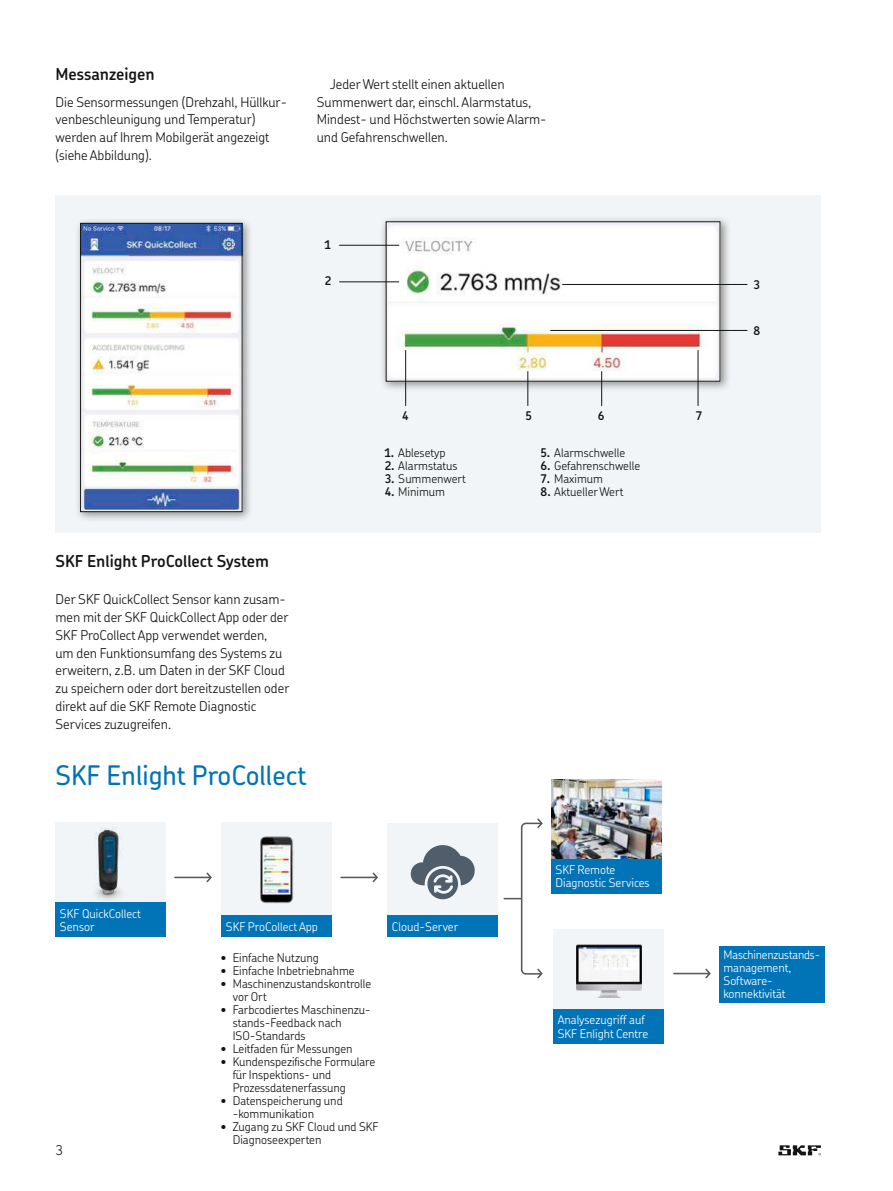
<style>
.page{position:relative;width:893px;height:1191px;background:#fff}
.page>*{position:absolute;margin:0;border:0;box-sizing:border-box;transform-origin:0 0}
.t1{font:500 27px "SKF Chevin OT";color:#0074b7}
.t2{font:600 16.5px "SKF Chevin OT";color:#131413}
.t3{font:300 13.5px/17.9px "SKF Chevin OT";color:#131413}
.t4{font:300 12px/13px "SKF Chevin OT";color:#131413}
.t5{font:300 12px/13px "SKF Chevin OT";color:#fff}
.t6{font:600 12px "SKF Chevin OT";color:#131413}
.s1{font-weight:600}
</style>
<div class="page">
<div style="left:55px;top:196px;width:765px;height:337px;background:#f2f5f7"></div>
<div style="left:74px;top:217px;width:178px;height:305px;background:#131413;opacity:.45"></div>
<img style="left:82px;top:225px;width:158px;height:285px">
<div style="left:80px;top:223px;width:162px;height:289px;border:1px solid #131413"></div>
<div style="left:379px;top:215px;width:351px;height:177px;background:#131413;opacity:.45"></div>
<img style="left:388px;top:223px;width:330px;height:157px">
<hr style="left:339px;top:245px;width:60px;height:1px;background:#131413">
<hr style="left:339px;top:281px;width:60px;height:1px;background:#131413">
<hr style="left:405px;top:350px;width:1px;height:56px;background:#131413">
<hr style="left:527px;top:371px;width:1px;height:35px;background:#131413">
<hr style="left:601px;top:371px;width:1px;height:35px;background:#131413">
<hr style="left:697px;top:350px;width:1px;height:56px;background:#131413">
<hr style="left:562px;top:284px;width:185px;height:1px;background:#131413">
<hr style="left:550px;top:330px;width:197px;height:1px;background:#131413">
<div style="left:553px;top:929px;width:111px;height:93px;background:#f2f5f7"></div>
<div style="left:553px;top:1009px;width:111px;height:34px;background:#0074b7"></div>
<img style="left:576px;top:944px;width:65px;height:54px">
<img style="left:551px;top:779px;width:110px;height:80px">
<div style="left:551px;top:859px;width:110px;height:34px;background:#0074b7"></div>
<svg style="left:504px;top:818px;width:39px;height:161px"></svg>
<div style="left:719px;top:946px;width:105px;height:57px;background:#0074b7"></div>
<div style="left:56px;top:823px;width:110px;height:93px;background:#f2f5f7"></div>
<div style="left:56px;top:903px;width:110px;height:34px;background:#0074b7"></div>
<img style="left:95px;top:827px;width:26px;height:73px">
<div style="left:387px;top:823px;width:111px;height:105px;background:#f2f5f7"></div>
<div style="left:387px;top:916px;width:111px;height:21px;background:#0074b7"></div>
<svg style="left:411px;top:845px;width:63px;height:54px"></svg>
<div style="left:221px;top:823px;width:111px;height:97px;background:#f2f5f7"></div>
<div style="left:221px;top:916px;width:111px;height:21px;background:#0074b7"></div>
<img style="left:260px;top:836px;width:34px;height:68px">
<hr style="left:175px;top:877px;width:35px;height:1px;background:#565759">
<svg style="left:205px;top:872px;width:7px;height:11px"></svg>
<hr style="left:673px;top:973px;width:36px;height:1px;background:#565759">
<svg style="left:704px;top:968px;width:7px;height:11px"></svg>
<hr style="left:341px;top:877px;width:35px;height:1px;background:#565759">
<svg style="left:371px;top:872px;width:7px;height:11px"></svg>
<svg style="left:778px;top:1145px;width:43px;height:10px"></svg>
<p class="t2" style="left:55px;top:67px;width:101px">Messanzeigen</p>
<p class="t3" style="left:55px;top:93px;width:233px">Die Sensormessungen (Drehzahl, Hüllkur&shy;venbeschleunigung und Temperatur) werden auf Ihrem Mobilgerät angezeigt (siehe Abbildung).</p>
<p class="t3" style="left:316px;top:76px;width:231px;text-indent:14px">Jeder Wert stellt einen aktuellen Summenwert dar, einschl. Alarmstatus, Mindest- und Höchstwerten sowie Alarm&shy;und Gefahrenschwellen.</p>
<p class="t6" style="left:325px;top:239px;width:8px">1</p>
<p class="t6" style="left:325px;top:275px;width:8px">2</p>
<p class="t6" style="left:753px;top:279px;width:8px">3</p>
<p class="t6" style="left:753px;top:325px;width:8px">8</p>
<p class="t2" style="left:55px;top:554px;width:215px">SKF Enlight ProCollect System</p>
<p class="t3" style="left:55px;top:591px;width:235px">Der SKF QuickCollect Sensor kann zusam&shy;men mit der SKF QuickCollect App oder der SKF ProCollect App verwendet werden,<br>um den Funktionsumfang des Systems zu erweitern, z.B. um Daten in der SKF Cloud zu speichern oder dort bereitzustellen oder direkt auf die SKF Remote Diagnostic Services zuzugreifen.</p>
<h1 class="t1" style="left:55px;top:764px;width:252px">SKF Enlight ProCollect</h1>
<p class="t6" style="left:402px;top:410px;width:8px">4</p>
<p class="t6" style="left:525px;top:410px;width:8px">5</p>
<p class="t6" style="left:598px;top:410px;width:8px">6</p>
<p class="t6" style="left:695px;top:410px;width:8px">7</p>
<p class="t4" style="left:385px;top:446px;width:62px"><span class="s1">1.</span> Ablesetyp</p>
<p class="t4" style="left:385px;top:459px;width:74px"><span class="s1">2.</span> Alarmstatus</p>
<p class="t4" style="left:385px;top:472px;width:83px"><span class="s1">3.</span> Summenwert</p>
<p class="t4" style="left:385px;top:485px;width:62px"><span class="s1">4.</span> Minimum</p>
<p class="t4" style="left:540px;top:446px;width:86px"><span class="s1">5.</span> Alarmschwelle</p>
<p class="t4" style="left:540px;top:459px;width:101px"><span class="s1">6.</span> Gefahrenschwelle</p>
<p class="t4" style="left:540px;top:472px;width:64px"><span class="s1">7.</span> Maximum</p>
<p class="t4" style="left:540px;top:485px;width:84px"><span class="s1">8.</span> Aktueller Wert</p>
<p class="t5" style="left:60px;top:908px;width:83px">SKF QuickCollect<br>Sensor</p>
<p class="t3" style="left:55px;top:1142px;width:9px">3</p>
<p class="t5" style="left:226px;top:920px;width:94px">SKF ProCollect App</p>
<p class="t5" style="left:392px;top:920px;width:68px">Cloud-Server</p>
<p class="t4" style="left:221px;top:951px;width:100px">• Einfache Nutzung</p>
<p class="t4" style="left:221px;top:964px;width:135px">• Einfache Inbetriebnahme</p>
<p class="t4" style="left:233px;top:977px;width:140px;text-indent:-12px">• Maschinenzustandskontrolle vor Ort</p>
<p class="t4" style="left:233px;top:1003px;width:140px;text-indent:-12px">• Farbcodiertes Maschinenzu&shy;stands-Feedback nach<br>ISO-Standards</p>
<p class="t4" style="left:221px;top:1042px;width:133px">• Leitfaden für Messungen</p>
<p class="t4" style="left:233px;top:1055px;width:144px;text-indent:-12px">• Kundenspezifische Formulare für Inspektions- und<br>Prozessdatenerfassung</p>
<p class="t4" style="left:233px;top:1095px;width:111px;text-indent:-12px">• Datenspeicherung und -kommunikation</p>
<p class="t4" style="left:233px;top:1121px;width:148px;text-indent:-12px">• Zugang zu SKF Cloud und SKF<br>Diagnoseexperten</p>
<p class="t5" style="left:555px;top:864px;width:96px">SKF Remote<br>Diagnostic Services</p>
<p class="t5" style="left:557px;top:1014px;width:92px">Analysezugriff auf<br>SKF Enlight Centre</p>
<p class="t5" style="left:723px;top:949px;width:98px">Maschinenzustands&shy;management,<br>Software&shy;konnektivität</p>
</div>
